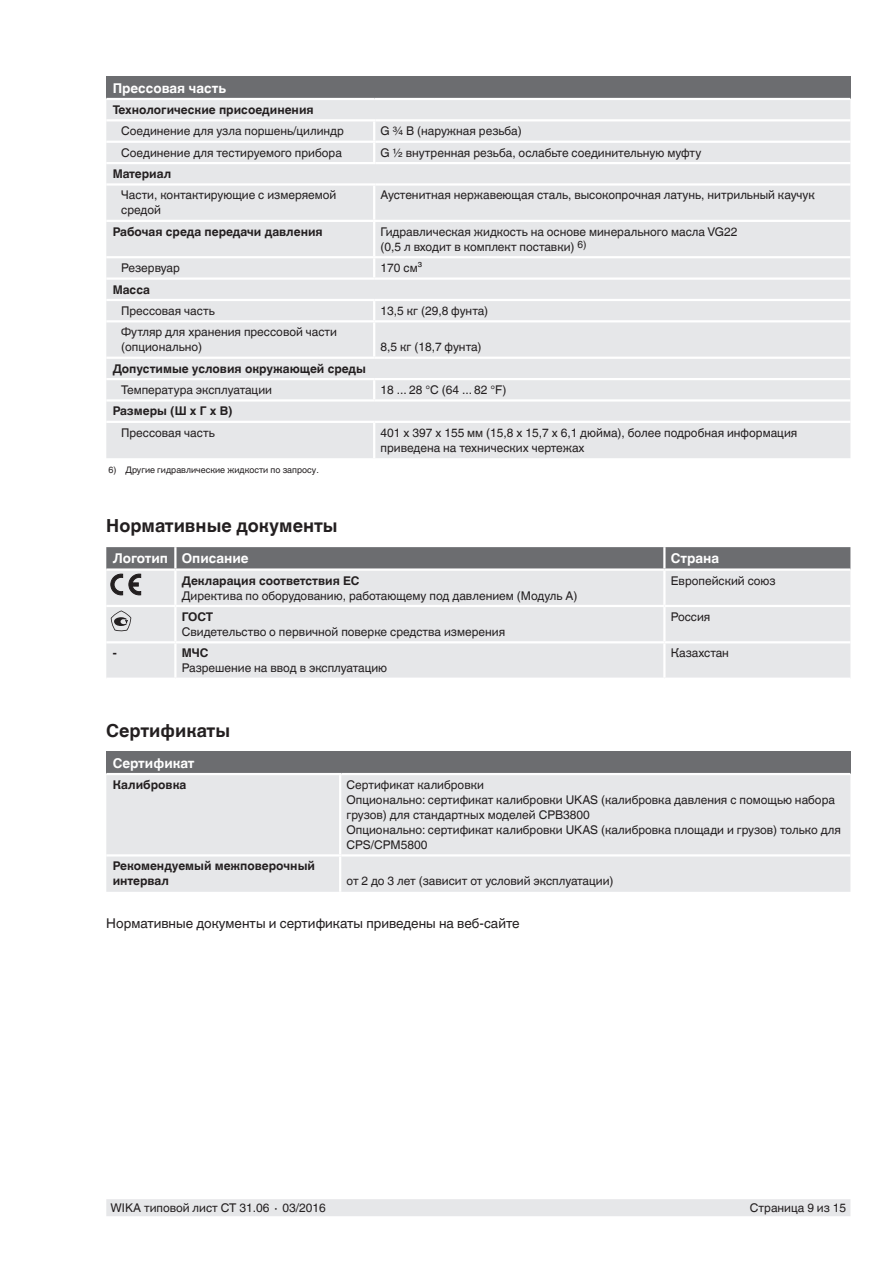
<style>
.page{position:relative;width:893px;height:1263px;background:#fff}
.page>*{position:absolute;margin:0;border:0;box-sizing:border-box;transform-origin:0 0}
.t1{font:700 18px "Helvetica World";color:#231f20}
.t2{font:13.5px "Helvetica World";color:#231f20}
.t3{font:700 13.5px "Helvetica World";color:#fff}
.t4{font:12px/15px "Helvetica World";color:#231f20}
.t5{font:700 12px/15px "Helvetica World";color:#231f20}
.t6{font:9px "Helvetica World";color:#231f20}
</style>
<div class="page">
<div style="left:106px;top:1199px;width:744px;height:17px;background:#e6e7e9"></div>
<div style="left:106px;top:77px;width:744px;height:22px;background:#6c6d70"></div>
<div style="left:106px;top:100px;width:744px;height:358px;background:#e6e7e9"></div>
<hr style="left:106px;top:98px;width:268px;height:2px;background:#fff">
<hr style="left:374px;top:98px;width:476px;height:2px;background:#fff">
<hr style="left:106px;top:119px;width:269px;height:2px;background:#fff">
<hr style="left:375px;top:119px;width:475px;height:2px;background:#fff">
<hr style="left:373px;top:121px;width:2px;height:20px;background:#fff">
<hr style="left:106px;top:141px;width:269px;height:2px;background:#fff">
<hr style="left:375px;top:141px;width:475px;height:2px;background:#fff">
<svg style="left:373px;top:143px;width:2px;height:19px"></svg>
<hr style="left:106px;top:162px;width:269px;height:2px;background:#fff">
<hr style="left:375px;top:162px;width:475px;height:2px;background:#fff">
<hr style="left:106px;top:183px;width:269px;height:3px;background:#fff">
<hr style="left:375px;top:183px;width:475px;height:3px;background:#fff">
<hr style="left:373px;top:186px;width:2px;height:34px;background:#fff">
<hr style="left:106px;top:220px;width:267px;height:2px;background:#fff">
<hr style="left:373px;top:220px;width:477px;height:2px;background:#fff">
<hr style="left:373px;top:222px;width:2px;height:34px;background:#fff">
<hr style="left:106px;top:256px;width:267px;height:2px;background:#fff">
<hr style="left:373px;top:256px;width:477px;height:2px;background:#fff">
<svg style="left:373px;top:258px;width:2px;height:19px"></svg>
<hr style="left:106px;top:277px;width:268px;height:3px;background:#fff">
<hr style="left:374px;top:277px;width:476px;height:3px;background:#fff">
<hr style="left:106px;top:299px;width:268px;height:2px;background:#fff">
<hr style="left:374px;top:299px;width:476px;height:2px;background:#fff">
<svg style="left:373px;top:301px;width:2px;height:19px"></svg>
<hr style="left:106px;top:320px;width:268px;height:2px;background:#fff">
<hr style="left:374px;top:320px;width:476px;height:2px;background:#fff">
<hr style="left:373px;top:322px;width:2px;height:35px;background:#fff">
<hr style="left:106px;top:357px;width:268px;height:2px;background:#fff">
<hr style="left:374px;top:357px;width:476px;height:2px;background:#fff">
<hr style="left:106px;top:378px;width:268px;height:2px;background:#fff">
<hr style="left:374px;top:378px;width:476px;height:2px;background:#fff">
<svg style="left:373px;top:380px;width:2px;height:19px"></svg>
<hr style="left:106px;top:399px;width:268px;height:3px;background:#fff">
<hr style="left:374px;top:399px;width:476px;height:3px;background:#fff">
<hr style="left:106px;top:421px;width:268px;height:2px;background:#fff">
<hr style="left:374px;top:421px;width:476px;height:2px;background:#fff">
<hr style="left:373px;top:423px;width:2px;height:35px;background:#fff">
<div style="left:106px;top:595px;width:744px;height:83px;background:#e6e7e9"></div>
<hr style="left:175px;top:641px;width:489px;height:2px;background:#fff">
<hr style="left:175px;top:605px;width:489px;height:2px;background:#fff">
<hr style="left:106px;top:641px;width:69px;height:2px;background:#fff">
<hr style="left:664px;top:641px;width:186px;height:2px;background:#fff">
<hr style="left:664px;top:605px;width:186px;height:2px;background:#fff">
<hr style="left:106px;top:605px;width:69px;height:2px;background:#fff">
<hr style="left:663px;top:571px;width:2px;height:34px;background:#fff">
<hr style="left:174px;top:571px;width:3px;height:34px;background:#fff">
<hr style="left:663px;top:607px;width:2px;height:34px;background:#fff">
<hr style="left:663px;top:643px;width:2px;height:35px;background:#fff">
<hr style="left:174px;top:607px;width:3px;height:34px;background:#fff">
<hr style="left:174px;top:643px;width:3px;height:35px;background:#fff">
<div style="left:106px;top:752px;width:744px;height:22px;background:#6c6d70"></div>
<div style="left:106px;top:775px;width:744px;height:117px;background:#e6e7e9"></div>
<hr style="left:106px;top:854px;width:235px;height:2px;background:#fff">
<hr style="left:106px;top:773px;width:235px;height:2px;background:#fff">
<hr style="left:341px;top:773px;width:509px;height:2px;background:#fff">
<hr style="left:339px;top:775px;width:2px;height:79px;background:#fff">
<hr style="left:341px;top:854px;width:509px;height:2px;background:#fff">
<hr style="left:339px;top:856px;width:2px;height:36px;background:#fff">
<svg style="left:106px;top:547px;width:744px;height:48px;background:#afb0b2"></svg>
<svg style="left:111px;top:610px;width:20px;height:22px"></svg>
<p class="t3" style="left:113px;top:80px;width:115px">Прессовая часть</p>
<p class="t5" style="left:113px;top:102px;width:202px">Технологические присоединения</p>
<p class="t4" style="left:121px;top:124px;width:224px">Соединение для узла поршень/цилиндр</p>
<p class="t4" style="left:381px;top:124px;width:143px">G ¾ B (наружная резьба)</p>
<p class="t4" style="left:121px;top:145px;width:222px">Соединение для тестируемого прибора</p>
<p class="t4" style="left:381px;top:145px;width:322px">G ½ внутренная резьба, ослабьте соединительную муфту</p>
<p class="t5" style="left:113px;top:166px;width:60px">Материал</p>
<p class="t4" style="left:121px;top:188px;width:217px">Части, контактирующие с измеряемой средой</p>
<p class="t4" style="left:381px;top:188px;width:436px">Аустенитная нержавеющая сталь, высокопрочная латунь, нитрильный каучук</p>
<p class="t5" style="left:113px;top:224px;width:212px">Рабочая среда передачи давления</p>
<p class="t4" style="left:381px;top:224px;width:358px">Гидравлическая жидкость на основе минерального масла VG22 (0,5 л входит в комплект поставки) <sup>6)</sup></p>
<p class="t4" style="left:121px;top:261px;width:60px">Резервуар</p>
<p class="t4" style="left:381px;top:261px;width:43px">170 см³</p>
<p class="t5" style="left:113px;top:282px;width:39px">Масса</p>
<p class="t4" style="left:121px;top:303px;width:95px">Прессовая часть</p>
<p class="t4" style="left:381px;top:303px;width:109px">13,5 кг (29,8 фунта)</p>
<p class="t4" style="left:121px;top:325px;width:217px">Футляр для хранения прессовой части (опционально)</p>
<p class="t4" style="left:381px;top:340px;width:103px">8,5 кг (18,7 фунта)</p>
<p class="t5" style="left:113px;top:361px;width:255px">Допустимые условия окружающей среды</p>
<p class="t4" style="left:121px;top:382px;width:152px">Температура эксплуатации</p>
<p class="t4" style="left:381px;top:382px;width:127px">18 ... 28 °C (64 ... 82 °F)</p>
<p class="t5" style="left:113px;top:404px;width:121px">Размеры (Ш x Г x В)</p>
<p class="t4" style="left:121px;top:425px;width:95px">Прессовая часть</p>
<p class="t4" style="left:381px;top:425px;width:418px">401 x 397 x 155 мм (15,8 x 15,7 x 6,1 дюйма), более подробная информация приведена на технических чертежах</p>
<p class="t6" style="left:108px;top:465px;width:212px">6) Другие гидравлические жидкости по запросу.</p>
<h1 class="t1" style="left:106px;top:516px;width:233px">Нормативные документы</h1>
<p class="t3" style="left:113px;top:551px;width:137px">Логотип Описание</p>
<p class="t3" style="left:671px;top:551px;width:50px">Страна</p>
<p class="t5" style="left:182px;top:573px;width:179px">Декларация соответствия ЕС</p>
<p class="t4" style="left:182px;top:588px;width:397px">Директива по оборудованию, работающему под давлением (Модуль А)</p>
<p class="t4" style="left:671px;top:573px;width:106px">Европейский союз</p>
<p class="t5" style="left:182px;top:609px;width:33px">ГОСТ</p>
<p class="t4" style="left:182px;top:624px;width:325px">Свидетельство о первичной поверке средства измерения</p>
<p class="t5" style="left:113px;top:646px;width:5px">-</p>
<p class="t5" style="left:182px;top:646px;width:28px">МЧС</p>
<p class="t4" style="left:182px;top:661px;width:207px">Разрешение на ввод в эксплуатацию</p>
<p class="t4" style="left:671px;top:609px;width:41px">Россия</p>
<p class="t4" style="left:671px;top:646px;width:60px">Казахстан</p>
<h1 class="t1" style="left:106px;top:720px;width:125px">Сертификаты</h1>
<p class="t3" style="left:113px;top:755px;width:83px">Сертификат</p>
<p class="t5" style="left:113px;top:777px;width:75px">Калибровка</p>
<p class="t4" style="left:347px;top:777px;width:496px">Сертификат калибровки<br>Опционально: сертификат калибровки UKAS (калибровка давления с помощью набора грузов) для стандартных моделей CPB3800<br>Опционально: сертификат калибровки UKAS (калибровка площади и грузов) только для CPS/CPM5800</p>
<p class="t5" style="left:113px;top:859px;width:204px">Рекомендуемый межповерочный интервал</p>
<p class="t4" style="left:347px;top:874px;width:269px">от 2 до 3 лет (зависит от условий эксплуатации)</p>
<p class="t2" style="left:106px;top:915px;width:415px">Нормативные документы и сертификаты приведены на веб-сайте</p>
<p class="t4" style="left:111px;top:1200px;width:217px">WIKA типовой лист CT 31.06 ∙ 03/2016</p>
<p class="t4" style="left:750px;top:1200px;width:98px">Страница 9 из 15</p>
</div>
